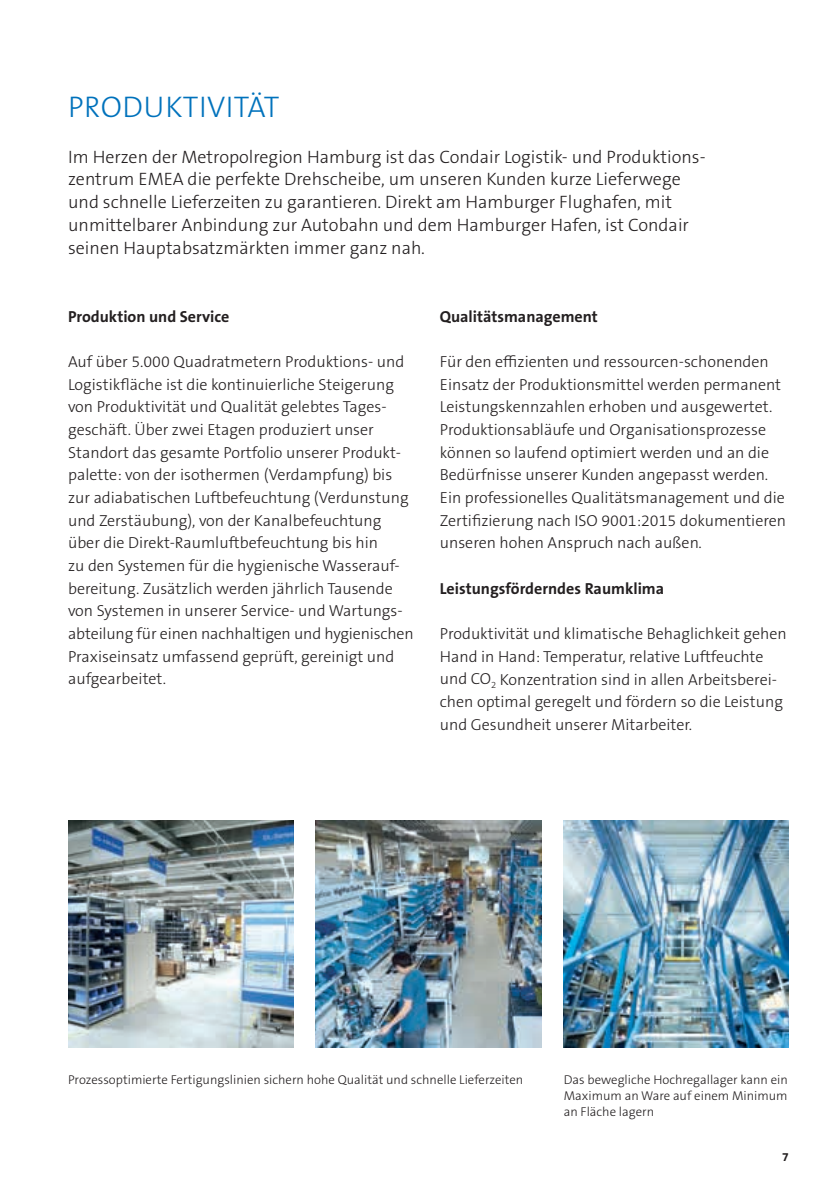
<style>
.page{position:relative;width:840px;height:1191px;background:#fff}
.page>*{position:absolute;margin:0;border:0;box-sizing:border-box;transform-origin:0 0}
.t1{font:300 30px "The Sans B W3";letter-spacing:.015em;color:#0072bc}
.t2{font:300 18px/22.6px "The Sans B W3";color:#231f20}
.t3{font:300 16px/22.6px "The Sans B W3";color:#231f20}
.t4{font:700 16px "The Sans B W7";color:#231f20}
.t5{font:300 12.8px/15.8px "The Sans B W3";color:#231f20;text-align:justify}
.t6{font:700 12px "The Sans B W7";color:#231f20}
</style>
<div class="page">
<img style="left:68px;top:820px;width:225px;height:227px">
<img style="left:316px;top:820px;width:224px;height:227px">
<img style="left:563px;top:820px;width:225px;height:227px">
<h1 class="t1" style="left:68px;top:88px;width:212px">PRODUKTIVITÄT</h1>
<p class="t2" style="left:68px;top:145px;width:638px">Im Herzen der Metropolregion Hamburg ist das Condair Logistik- und Produktions&shy;zentrum EMEA die perfekte Drehscheibe, um unseren Kunden kurze Lieferwege und schnelle Lieferzeiten zu garantieren. Direkt am Hamburger Flughafen, mit unmittelbarer Anbindung zur Autobahn und dem Hamburger Hafen, ist Condair seinen Hauptabsatzmärkten immer ganz nah.</p>
<p class="t4" style="left:68px;top:306px;width:163px">Produktion und Service</p>
<p class="t3" style="left:68px;top:350px;width:347px">Auf über 5.000 Quadratmetern Produktions- und Logistikfläche ist die kontinuierliche Steigerung von Produktivität und Qualität gelebtes Tages&shy;geschäft. Über zwei Etagen produziert unser Standort das gesamte Portfolio unserer Produkt&shy;palette: von der isothermen (Verdampfung) bis zur adiabatischen Luftbefeuchtung (Verdunstung und Zerstäubung), von der Kanalbefeuchtung über die Direkt-Raumluftbefeuchtung bis hin<br>zu den Systemen für die hygienische Wasserauf&shy;bereitung. Zusätzlich werden jährlich Tausende von Systemen in unserer Service- und Wartungs&shy;abteilung für einen nachhaltigen und hygienischen Praxiseinsatz umfassend geprüft, gereinigt und aufgearbeitet.</p>
<p class="t4" style="left:439px;top:306px;width:159px">Qualitätsmanagement</p>
<p class="t3" style="left:439px;top:350px;width:347px">Für den effizienten und ressourcen-schonenden Einsatz der Produktionsmittel werden permanent Leistungskennzahlen erhoben und ausgewertet.<br>Produktionsabläufe und Organisationsprozesse können so laufend optimiert werden und an die Bedürfnisse unserer Kunden angepasst werden.<br>Ein professionelles Qualitätsmanagement und die Zertifizierung nach ISO 9001:2015 dokumentieren unseren hohen Anspruch nach außen.</p>
<p class="t4" style="left:439px;top:578px;width:226px">Leistungsförderndes Raumklima</p>
<p class="t3" style="left:439px;top:622px;width:348px">Produktivität und klimatische Behaglichkeit gehen Hand in Hand: Temperatur, relative Luftfeuchte und CO<sub>2</sub> Konzentration sind in allen Arbeitsberei&shy;chen optimal geregelt und fördern so die Leistung und Gesundheit unserer Mitarbeiter.</p>
<p class="t5" style="left:68px;top:1071px;width:456px">Prozessoptimierte Fertigungslinien sichern hohe Qualität und schnelle Lieferzeiten</p>
<p class="t5" style="left:563px;top:1071px;width:225px">Das bewegliche Hochregallager kann ein Maximum an Ware auf einem Minimum an Fläche lagern</p>
<p class="t6" style="left:781px;top:1149px;width:8px">7</p>
</div>
